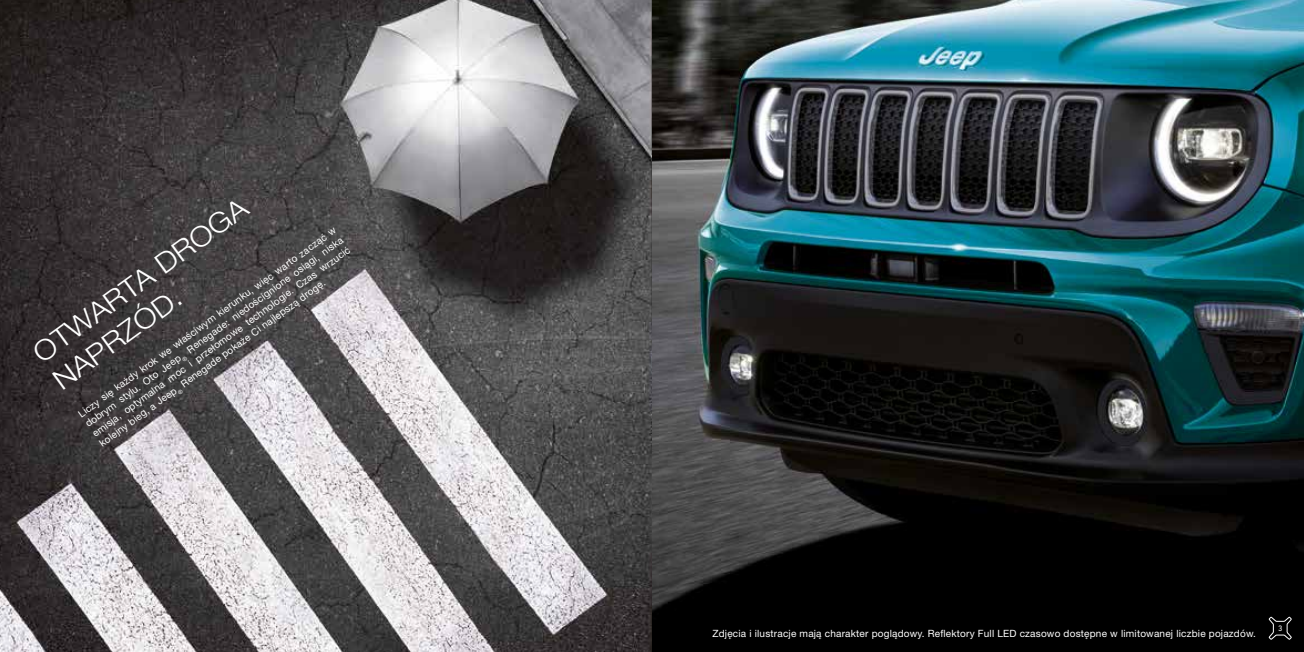
<style>
.page{position:relative;width:1304px;height:652px;background:#fff}
.page>*{position:absolute;margin:0;border:0;box-sizing:border-box;transform-origin:0 0}
.t1{font:300 28px/33.6px "Helvetica Neue LT Pro";color:#fff;scale:1.1 1}
.t2{font:10px/12px "Helvetica Neue LT Pro";letter-spacing:.02em;color:#fff;text-align:justify}
.t3{font:8px "DIN Next LT Pro";color:#fff}
</style>
<div class="page">
<img style="left:0;top:0;width:1304px;height:652px">
<svg style="left:1268px;top:616px;width:25px;height:24px"></svg>
<h1 class="t1" style="left:26px;top:342px;width:235px;rotate:-36deg">OTWARTA DROGA<br>NAPRZÓD.</h1>
<p class="t2" style="left:76px;top:410px;width:317px;rotate:-36deg">Liczy się każdy krok we właściwym kierunku, więc warto zacząć w dobrym stylu. Oto Jeep<sub>®</sub> Renegade: niedoścignione osiągi, niska emisja, optymalna moc i przełomowe technologie. Czas wrzucić kolejny bieg, a Jeep<sub>®</sub> Renegade pokaże Ci najlepszą drogę.</p>
<p class="t2" style="left:712px;top:627px;width:545px">Zdjęcia i ilustracje mają charakter poglądowy. Reflektory Full LED czasowo dostępne w limitowanej liczbie pojazdów.</p>
<p class="t3" style="left:1278px;top:624px;width:6px">3</p>
</div>
